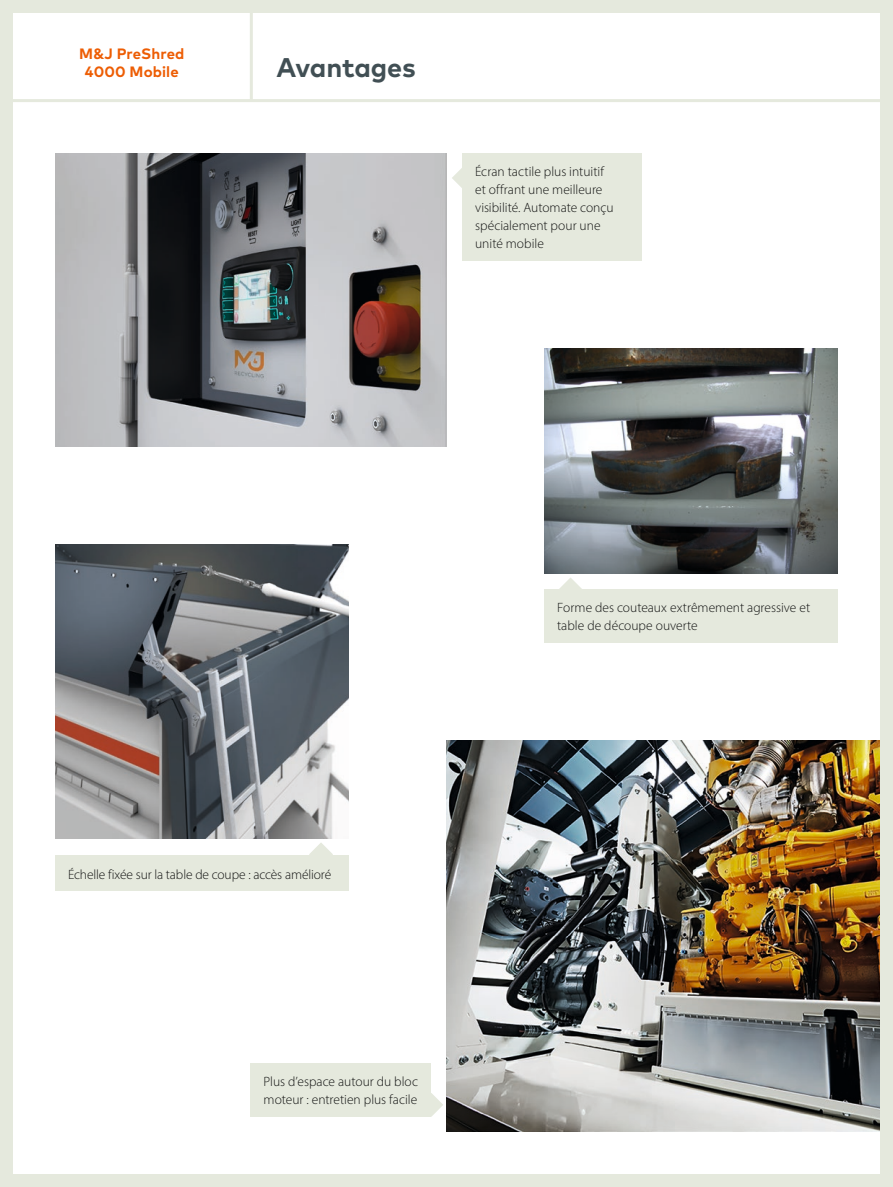
<style>
.page{position:relative;width:893px;height:1187px;background:#fff}
.page>*{position:absolute;margin:0;border:0;box-sizing:border-box;transform-origin:0 0}
.Produktet_Top_grå{font:700 27px "Mark W1 G";letter-spacing:-.005em;color:#414f54}
.Produktnavn_Top_orange{font:700 15px "Mark W1 G";letter-spacing:.01em;color:#ed5d04}
.Box_bt_positiv{font:300 13.5px/18px "Myriad Pro";color:#131413}
</style>
<div class="page">
<img style="left:544px;top:349px;width:294px;height:224px">
<img style="left:55px;top:153px;width:391px;height:293px">
<img style="left:446px;top:740px;width:434px;height:391px">
<svg style="left:452px;top:168px;width:10px;height:20px"></svg>
<svg style="left:431px;top:1093px;width:12px;height:23px"></svg>
<svg style="left:309px;top:843px;width:24px;height:12px"></svg>
<svg style="left:560px;top:578px;width:21px;height:10px"></svg>
<div style="left:462px;top:153px;width:180px;height:108px;background:#e5e9dd"></div>
<div style="left:251px;top:1063px;width:180px;height:53px;background:#e5e9dd"></div>
<div style="left:544px;top:588px;width:294px;height:54px;background:#e5e9dd"></div>
<img style="left:55px;top:544px;width:294px;height:294px">
<div style="left:55px;top:855px;width:294px;height:36px;background:#e5e9dd"></div>
<hr style="left:6px;top:99px;width:887px;height:3px;background:#e5e9dd">
<hr style="left:250px;top:0;width:3px;height:101px;background:#e5e9dd">
<div style="left:0;top:0;width:893px;height:13px;background:#e5e9dd"></div>
<div style="left:0;top:1174px;width:893px;height:12px;background:#e5e9dd"></div>
<div style="left:0;top:0;width:13px;height:1186px;background:#e5e9dd"></div>
<div style="left:880px;top:0;width:13px;height:1186px;background:#e5e9dd"></div>
<p class="Produktnavn_Top_orange" style="left:79px;top:42px;width:107px">M&amp;J PreShred</p>
<p class="Produktnavn_Top_orange" style="left:85px;top:60px;width:95px">4000 Mobile</p>
<p class="Produktet_Top_grå" style="left:276px;top:46px;width:141px">Avantages</p>
<p class="Box_bt_positiv" style="left:475px;top:162px;width:140px">Écran tactile plus intuitif et offrant une meilleure visibilité. Automate conçu spécialement pour une unité mobile</p>
<p class="Box_bt_positiv" style="left:68px;top:864px;width:265px">Échelle fixée sur la table de coupe : accès amélioré</p>
<p class="Box_bt_positiv" style="left:264px;top:1072px;width:156px">Plus d’espace autour du bloc moteur : entretien plus facile</p>
<p class="Box_bt_positiv" style="left:557px;top:598px;width:255px">Forme des couteaux extrêmement agressive et table de découpe ouverte</p>
</div>
